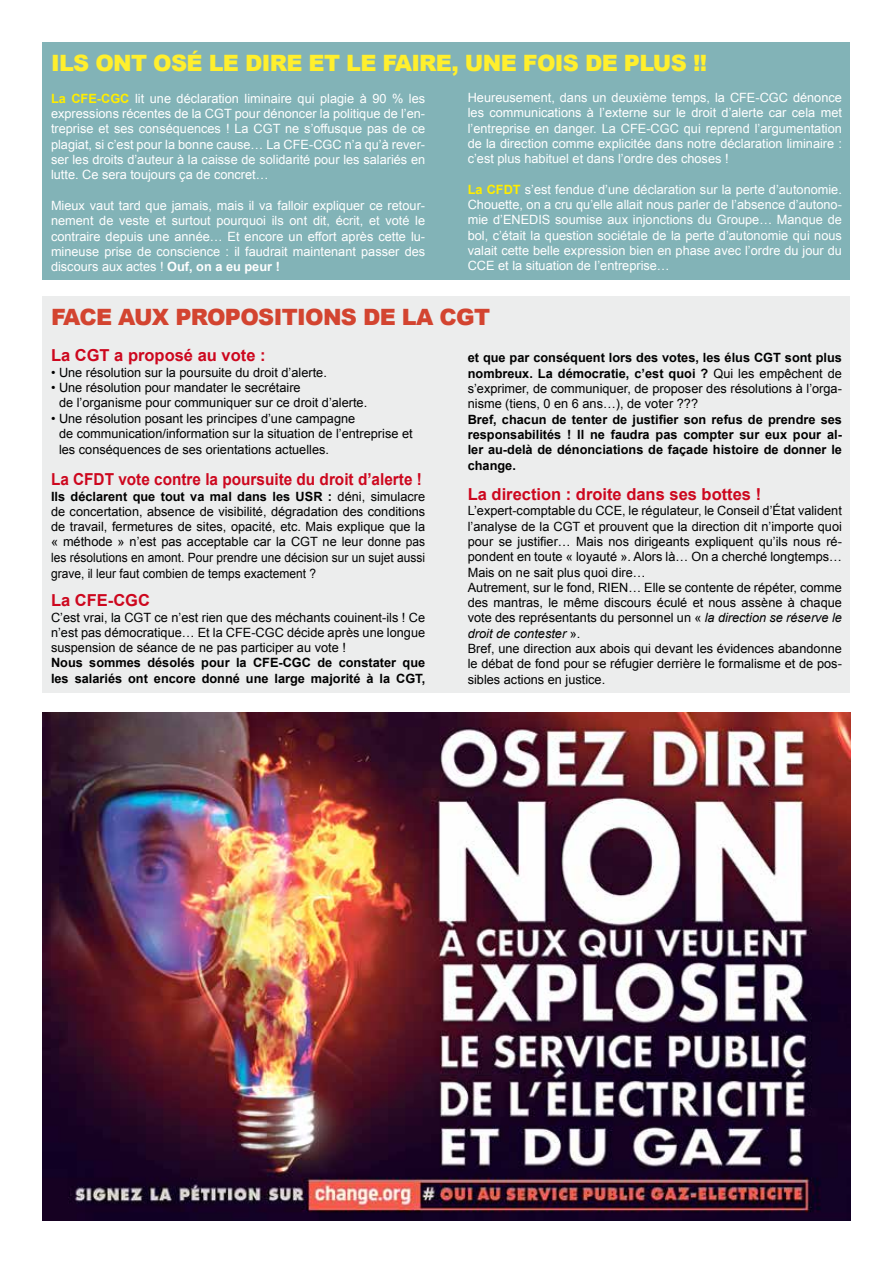
<style>
.page{position:relative;width:893px;height:1263px;background:#fff}
.page>*{position:absolute;margin:0;border:0;box-sizing:border-box;transform-origin:0 0}
.t1{font:900 22.5px "Arial";letter-spacing:-.03em;color:#ffef2d}
.t2{font:900 22.5px "Arial";letter-spacing:-.03em;color:#d34430}
.t3{font:700 16.5px "Arial";color:#cd071e}
.t4{font:700 16.5px "Arial";color:#cd071e;scale:.93 1}
.t5{font:12.75px/15.3px "Arial";color:#000}
.t6{font:12.75px/15.3px "Arial";color:#fff;text-align:justify}
.t7{font:700 12.75px/15.3px "Arial";color:#000}
.s1{font-weight:700;color:#ffed00}
.s2{font-weight:700}
.s3{font-style:italic}
</style>
<div class="page">
<div style="left:43px;top:43px;width:807px;height:237px;background:#82b3b7"></div>
<div style="left:43px;top:297px;width:807px;height:396px;background:#eceded"></div>
<img style="left:43px;top:712px;width:807px;height:508px">
<h1 class="t1" style="left:51px;top:47px;width:658px">ILS ONT OSÉ LE DIRE ET LE FAIRE, UNE FOIS DE PLUS !!</h1>
<p class="t6" style="left:51px;top:91px;width:376px"><span class="s1">La CFE-CGC</span> lit une déclaration liminaire qui plagie à 90 % les expressions récentes de la CGT pour dénoncer la politique de l’en&shy;treprise et ses conséquences ! La CGT ne s’offusque pas de ce plagiat, si c’est pour la bonne cause… La CFE-CGC n’a qu’à rever&shy;ser les droits d’auteur à la caisse de solidarité pour les salariés en lutte. Ce sera toujours ça de concret…</p>
<p class="t6" style="left:51px;top:198px;width:376px">Mieux vaut tard que jamais, mais il va falloir expliquer ce retour&shy;nement de veste et surtout pourquoi ils ont dit, écrit, et voté le contraire depuis une année… Et encore un effort après cette lu&shy;mineuse prise de conscience : il faudrait maintenant passer des discours aux actes ! <span class="s2">Ouf, on a eu peur !</span></p>
<p class="t6" style="left:468px;top:90px;width:376px">Heureusement, dans un deuxième temps, la CFE-CGC dénonce les communications à l’externe sur le droit d’alerte car cela met l’entreprise en danger. La CFE-CGC qui reprend l’argumentation de la direction comme explicitée dans notre déclaration liminaire : c’est plus habituel et dans l’ordre des choses !</p>
<p class="t6" style="left:468px;top:182px;width:376px"><span class="s1">La CFDT</span> s’est fendue d’une déclaration sur la perte d’autonomie.<br>Chouette, on a cru qu’elle allait nous parler de l’absence d’autono&shy;mie d’ENEDIS soumise aux injonctions du Groupe… Manque de bol, c’était la question sociétale de la perte d’autonomie qui nous valait cette belle expression bien en phase avec l’ordre du jour du CCE et la situation de l’entreprise…</p>
<h1 class="t2" style="left:51px;top:301px;width:441px">FACE AUX PROPOSITIONS DE LA CGT</h1>
<p class="t3" style="left:51px;top:345px;width:216px">La CGT a proposé au vote :</p>
<p class="t5" style="left:51px;top:365px;width:277px">• Une résolution sur la poursuite du droit d’alerte.</p>
<p class="t5" style="left:59px;top:380px;width:310px;text-indent:-8px">• Une résolution pour mandater le secrétaire<br>de l’organisme pour communiquer sur ce droit d’alerte.</p>
<p class="t5" style="left:59px;top:410px;width:355px;line-height:15.8px;text-indent:-8px">• Une résolution posant les principes d’une campagne<br>de communication/information sur la situation de l’entreprise et les conséquences de ses orientations actuelles.</p>
<p class="t4" style="left:51px;top:468px;width:400px">La CFDT vote contre la poursuite du droit d’alerte !</p>
<p class="t5" style="left:51px;top:488px;width:376px;text-align:justify"><span class="s2">Ils déclarent que tout va mal dans les USR :</span> déni, simulacre de concertation, absence de visibilité, dégradation des conditions de travail, fermetures de sites, opacité, etc. Mais explique que la « méthode » n’est pas acceptable car la CGT ne leur donne pas les résolutions en amont. Pour prendre une décision sur un sujet aussi grave, il leur faut combien de temps exactement ?</p>
<p class="t3" style="left:51px;top:589px;width:100px">La CFE-CGC</p>
<p class="t5" style="left:51px;top:609px;width:376px;text-align:justify">C’est vrai, la CGT ce n’est rien que des méchants couinent-ils ! Ce n’est pas démocratique… Et la CFE-CGC décide après une longue suspension de séance de ne pas participer au vote !</p>
<p class="t7" style="left:51px;top:656px;width:376px">Nous sommes désolés pour la CFE-CGC de constater que les salariés ont encore donné une large majorité à la CGT,</p>
<p class="t5" style="left:468px;top:350px;width:376px;text-align:justify"><span class="s2">et que par conséquent lors des votes, les élus CGT sont plus nombreux. La démocratie, c’est quoi ?</span> Qui les empêchent de s’exprimer, de communiquer, de proposer des résolutions à l’orga&shy;nisme (tiens, 0 en 6 ans…), de voter ???</p>
<p class="t7" style="left:468px;top:412px;width:376px;text-align:justify">Bref, chacun de tenter de justifier son refus de prendre ses responsabilités ! Il ne faudra pas compter sur eux pour al&shy;ler au-delà de dénonciations de façade histoire de donner le change.</p>
<p class="t3" style="left:468px;top:483px;width:295px">La direction : droite dans ses bottes !</p>
<p class="t5" style="left:468px;top:503px;width:376px">L’expert-comptable du CCE, le régulateur, le Conseil d’État valident l’analyse de la CGT et prouvent que la direction dit n’importe quoi pour se justifier… Mais nos dirigeants expliquent qu’ils nous ré&shy;pondent en toute « loyauté ». Alors là… On a cherché longtemps… Mais on ne sait plus quoi dire…<br>Autrement, sur le fond, RIEN… Elle se contente de répéter, comme des mantras, le même discours éculé et nous assène à chaque vote des représentants du personnel un « <span class="s3">la direction se réserve le droit de contester</span> ».<br>Bref, une direction aux abois qui devant les évidences abandonne le débat de fond pour se réfugier derrière le formalisme et de pos&shy;sibles actions en justice.</p>
</div>
